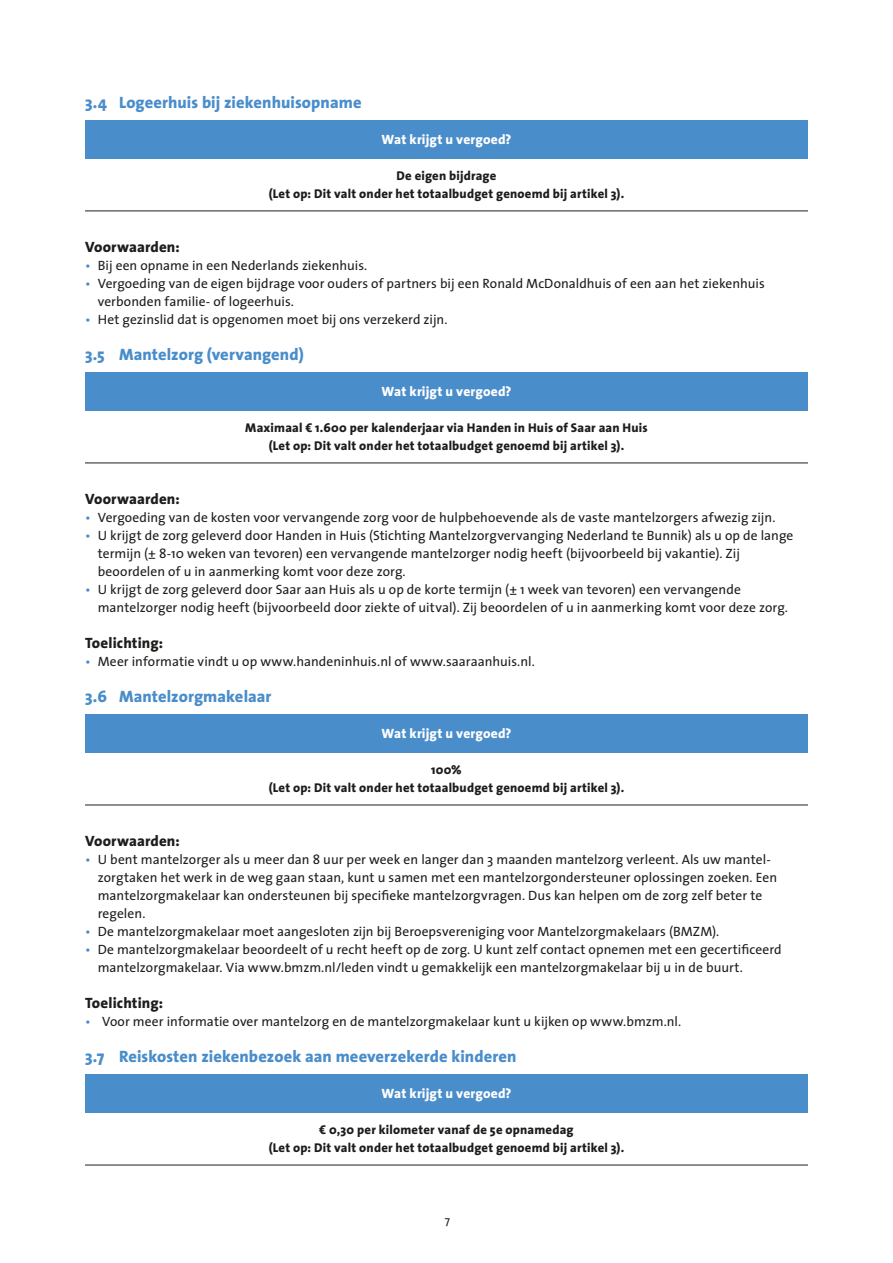
<style>
.page{position:relative;width:893px;height:1263px;background:#fff}
.page>*{position:absolute;margin:0;border:0;box-sizing:border-box;transform-origin:0 0}
._1-Subkop{font:800 16.5px "The Sans";letter-spacing:.005em;color:#4a8dcb}
._3-Subsubkop_zwart{font:800 15px "The Sans";letter-spacing:.01em;color:#1d1d1b}
._4-Platte_tekst_insp{font:13.5px/18px "The Sans";letter-spacing:.005em;color:#1d1d1b}
._0-Platte_tekst{font:13.5px "The Sans";letter-spacing:.005em;color:#1d1d1b}
._1-Tabel_kop_wit{font:800 13.5px "The Sans";letter-spacing:.01em;color:#fff}
._2-Tabel_subkop{font:800 12.75px "The Sans";letter-spacing:.015em;color:#1d1d1b}
.t1{font:11.25px "The Sans";color:#1d1d1b}
.s1{color:#4a8dcb}
</style>
<div class="page">
<div style="left:85px;top:120px;width:723px;height:38px;background:#4a8dcb"></div>
<hr style="left:85px;top:211px;width:723px;height:1px;background:#1d1d1b">
<div style="left:85px;top:372px;width:723px;height:38px;background:#4a8dcb"></div>
<hr style="left:85px;top:463px;width:723px;height:1px;background:#1d1d1b">
<div style="left:85px;top:714px;width:723px;height:38px;background:#4a8dcb"></div>
<hr style="left:85px;top:805px;width:723px;height:1px;background:#1d1d1b">
<div style="left:85px;top:1074px;width:723px;height:38px;background:#4a8dcb"></div>
<hr style="left:85px;top:1165px;width:723px;height:1px;background:#1d1d1b">
<p class="_1-Subkop" style="left:85px;top:88px;width:278px">3.4 Logeerhuis bij ziekenhuisopname</p>
<p class="_1-Tabel_kop_wit" style="left:381px;top:128px;width:131px">Wat krijgt u vergoed?</p>
<p class="_2-Tabel_subkop" style="left:396px;top:165px;width:101px">De eigen bijdrage</p>
<p class="_2-Tabel_subkop" style="left:269px;top:183px;width:357px">(Let op: Dit valt onder het totaalbudget genoemd bij artikel 3).</p>
<p class="_3-Subsubkop_zwart" style="left:85px;top:234px;width:96px">Voorwaarden:</p>
<p class="_4-Platte_tekst_insp" style="left:85px;top:256px;width:284px"><span class="s1">•</span> Bij een opname in een Nederlands ziekenhuis.</p>
<p class="_4-Platte_tekst_insp" style="left:98px;top:274px;width:668px;text-indent:-13px"><span class="s1">•</span> Vergoeding van de eigen bijdrage voor ouders of partners bij een Ronald McDonaldhuis of een aan het ziekenhuis verbonden familie- of logeerhuis.</p>
<p class="_4-Platte_tekst_insp" style="left:85px;top:310px;width:364px"><span class="s1">•</span> Het gezinslid dat is opgenomen moet bij ons verzekerd zijn.</p>
<p class="_1-Subkop" style="left:85px;top:340px;width:220px">3.5 Mantelzorg (vervangend)</p>
<p class="_1-Tabel_kop_wit" style="left:381px;top:380px;width:131px">Wat krijgt u vergoed?</p>
<p class="_2-Tabel_subkop" style="left:245px;top:417px;width:404px">Maximaal € 1.600 per kalenderjaar via Handen in Huis of Saar aan Huis</p>
<p class="_2-Tabel_subkop" style="left:269px;top:435px;width:357px">(Let op: Dit valt onder het totaalbudget genoemd bij artikel 3).</p>
<p class="_3-Subsubkop_zwart" style="left:85px;top:486px;width:96px">Voorwaarden:</p>
<p class="_4-Platte_tekst_insp" style="left:85px;top:508px;width:692px"><span class="s1">•</span> Vergoeding van de kosten voor vervangende zorg voor de hulpbehoevende als de vaste mantelzorgers afwezig zijn.</p>
<p class="_4-Platte_tekst_insp" style="left:98px;top:526px;width:697px;text-indent:-13px"><span class="s1">•</span> U krijgt de zorg geleverd door Handen in Huis (Stichting Mantelzorgvervanging Nederland te Bunnik) als u op de lange termijn (± 8-10 weken van tevoren) een vervangende mantelzorger nodig heeft (bijvoorbeeld bij vakantie). Zij beoordelen of u in aanmerking komt voor deze zorg.</p>
<p class="_4-Platte_tekst_insp" style="left:98px;top:580px;width:692px;text-indent:-13px"><span class="s1">•</span> U krijgt de zorg geleverd door Saar aan Huis als u op de korte termijn (± 1 week van tevoren) een vervangende mantelzorger nodig heeft (bijvoorbeeld door ziekte of uitval). Zij beoordelen of u in aanmerking komt voor deze zorg.</p>
<p class="_3-Subsubkop_zwart" style="left:85px;top:630px;width:80px">Toelichting:</p>
<p class="_4-Platte_tekst_insp" style="left:85px;top:652px;width:451px"><span class="s1">•</span> Meer informatie vindt u op www.handeninhuis.nl of www.saaraanhuis.nl.</p>
<p class="_1-Subkop" style="left:85px;top:682px;width:188px">3.6 Mantelzorgmakelaar</p>
<p class="_1-Tabel_kop_wit" style="left:381px;top:722px;width:131px">Wat krijgt u vergoed?</p>
<p class="_2-Tabel_subkop" style="left:431px;top:759px;width:32px">100%</p>
<p class="_2-Tabel_subkop" style="left:269px;top:777px;width:357px">(Let op: Dit valt onder het totaalbudget genoemd bij artikel 3).</p>
<p class="_3-Subsubkop_zwart" style="left:85px;top:828px;width:96px">Voorwaarden:</p>
<p class="_4-Platte_tekst_insp" style="left:98px;top:850px;width:681px;text-indent:-13px"><span class="s1">•</span> U bent mantelzorger als u meer dan 8 uur per week en langer dan 3 maanden mantelzorg verleent. Als uw mantel&shy;zorgtaken het werk in de weg gaan staan, kunt u samen met een mantelzorgondersteuner oplossingen zoeken. Een mantelzorgmakelaar kan ondersteunen bij specifieke mantelzorgvragen. Dus kan helpen om de zorg zelf beter te regelen.</p>
<p class="_4-Platte_tekst_insp" style="left:85px;top:922px;width:636px"><span class="s1">•</span> De mantelzorgmakelaar moet aangesloten zijn bij Beroepsvereniging voor Mantelzorgmakelaars (BMZM).</p>
<p class="_4-Platte_tekst_insp" style="left:98px;top:940px;width:685px;text-indent:-13px"><span class="s1">•</span> De mantelzorgmakelaar beoordeelt of u recht heeft op de zorg. U kunt zelf contact opnemen met een gecertificeerd mantelzorgmakelaar. Via www.bmzm.nl/leden vindt u gemakkelijk een mantelzorgmakelaar bij u in de buurt.</p>
<p class="_3-Subsubkop_zwart" style="left:85px;top:990px;width:80px">Toelichting:</p>
<p class="_0-Platte_tekst" style="left:85px;top:1010px;width:598px"><span class="s1">•</span> Voor meer informatie over mantelzorg en de mantelzorgmakelaar kunt u kijken op www.bmzm.nl.</p>
<p class="_1-Subkop" style="left:85px;top:1042px;width:433px">3.7 Reiskosten ziekenbezoek aan meeverzekerde kinderen</p>
<p class="_1-Tabel_kop_wit" style="left:381px;top:1082px;width:131px">Wat krijgt u vergoed?</p>
<p class="_2-Tabel_subkop" style="left:319px;top:1119px;width:256px">€ 0,30 per kilometer vanaf de 5e opnamedag</p>
<p class="_2-Tabel_subkop" style="left:269px;top:1137px;width:357px">(Let op: Dit valt onder het totaalbudget genoemd bij artikel 3).</p>
<p class="t1" style="left:445px;top:1210px;width:7px">7</p>
</div>
